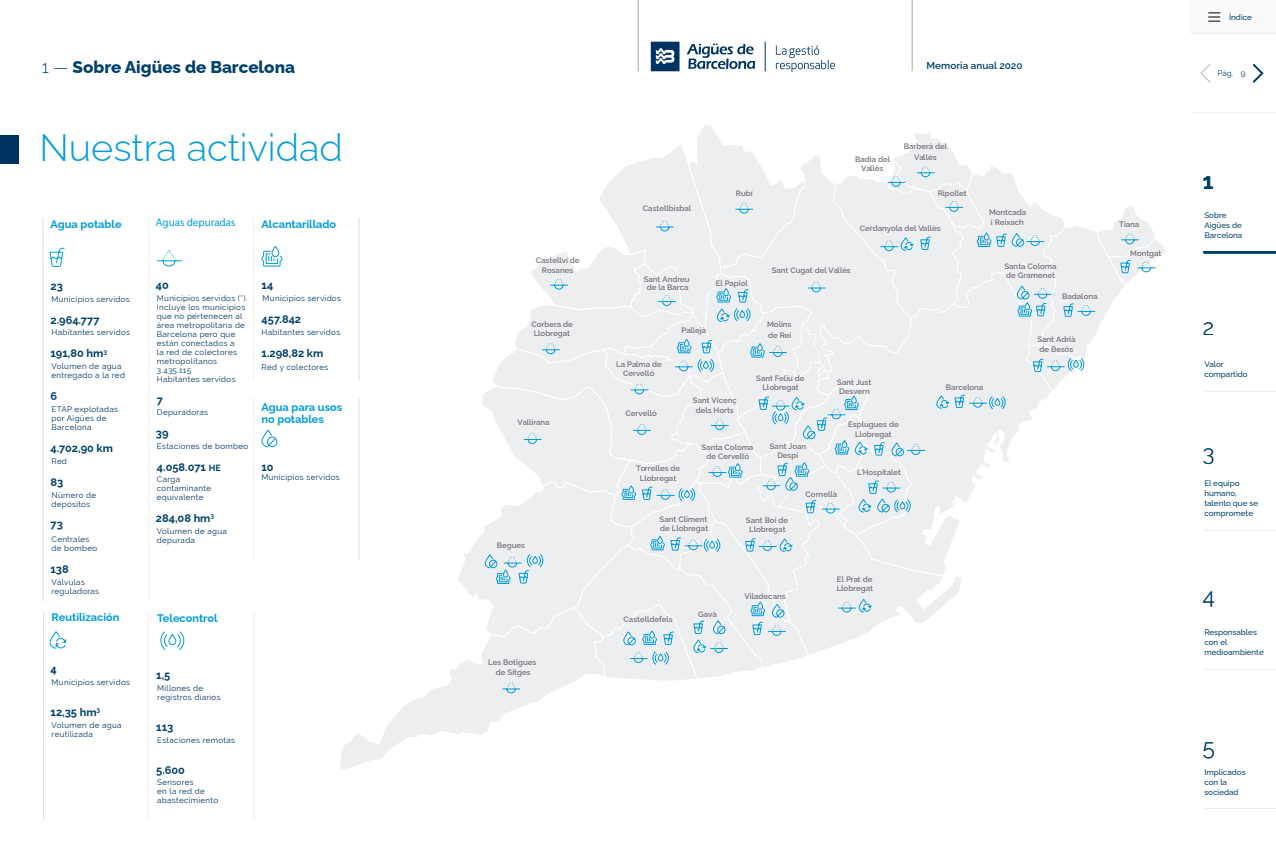
<style>
.page{position:relative;width:1276px;height:842px;background:#fff}
.page>*{position:absolute;margin:0;border:0;box-sizing:border-box;transform-origin:0 0}
.t1{font:300 38px "Raleway";color:#009cde}
.t2{font:300 22px "Raleway";color:#00416b}
.t3{font:800 17px "Raleway";color:#00416b}
.t4{font:700 11px "Raleway";color:#00416b}
.t5{font:700 11px/12px "Raleway";color:#009cde}
.t6{font:11px "Myriad Pro";color:#009cde}
.t7{font:700 11px "Raleway";color:#003362}
.t8{font:600 10px "Raleway";color:#00416b}
.t9{font:8px/9px "Raleway";letter-spacing:.04em;color:#003362}
.t10{font:500 8px/10px "Raleway";color:#00416b}
.t11{font:8px "Raleway";color:#00416b}
.t12{font:600 7.9px/9.3px "Raleway";color:#737277;text-align:center}
.s1{font-weight:300}
.s2{font-size:9px}
</style>
<div class="page">
<div style="left:0;top:135px;width:19px;height:28px;background:#003362"></div>
<hr style="left:1191px;top:112px;width:85px;height:1px;background:#edeef0">
<div style="left:1191px;top:0;width:85px;height:33px;background:#f9f9fa"></div>
<svg style="left:1208px;top:12px;width:12px;height:10px"></svg>
<hr style="left:1191px;top:33px;width:85px;height:1px;background:#edeef0">
<svg style="left:1252px;top:63px;width:12px;height:20px"></svg>
<svg style="left:1200px;top:64px;width:11px;height:19px"></svg>
<hr style="left:1203px;top:391px;width:73px;height:1px;background:#edeef0">
<hr style="left:1203px;top:530px;width:73px;height:1px;background:#edeef0">
<hr style="left:1203px;top:669px;width:73px;height:1px;background:#edeef0">
<hr style="left:1204px;top:808px;width:72px;height:1px;background:#edeef0">
<hr style="left:1203px;top:251px;width:73px;height:2px;background:#00416b">
<svg style="left:340px;top:125px;width:374px;height:645px"></svg>
<svg style="left:456px;top:131px;width:710px;height:563px"></svg>
<hr style="left:148px;top:218px;width:1px;height:383px;background:#edeef0">
<hr style="left:359px;top:218px;width:1px;height:162px;background:#edeef0">
<hr style="left:359px;top:398px;width:1px;height:161px;background:#edeef0">
<hr style="left:43px;top:218px;width:1px;height:383px;background:#edeef0">
<hr style="left:253px;top:218px;width:1px;height:162px;background:#edeef0">
<hr style="left:253px;top:398px;width:1px;height:161px;background:#edeef0">
<hr style="left:43px;top:612px;width:1px;height:207px;background:#edeef0">
<hr style="left:148px;top:612px;width:1px;height:207px;background:#edeef0">
<hr style="left:254px;top:612px;width:1px;height:207px;background:#edeef0">
<svg style="left:49px;top:247px;width:16px;height:20px"></svg>
<svg style="left:261px;top:430px;width:17px;height:17px"></svg>
<svg style="left:261px;top:251px;width:21px;height:16px"></svg>
<div style="left:271px;top:246px;width:8px;height:11px;border:1px solid #009cde;border-radius:4px"></div>
<svg style="left:49px;top:632px;width:17px;height:17px"></svg>
<div style="left:168px;top:634px;width:8px;height:11px;border:1px solid #009cde;border-radius:4px"></div>
<svg style="left:176px;top:631px;width:9px;height:19px"></svg>
<svg style="left:160px;top:631px;width:8px;height:19px"></svg>
<svg style="left:157px;top:250px;width:24px;height:17px"></svg>
<hr style="left:638px;top:0;width:1px;height:71px;background:#a7a8aa">
<hr style="left:912px;top:0;width:1px;height:71px;background:#a7a8aa">
<svg style="left:651px;top:42px;width:28px;height:29px"></svg>
<svg style="left:686px;top:44px;width:69px;height:25px"></svg>
<svg style="left:765px;top:42px;width:1px;height:29px"></svg>
<svg style="left:776px;top:45px;width:59px;height:27px"></svg>
<p class="t10" style="left:1229px;top:11px;width:24px">Índice</p>
<h3 class="t3" style="left:42px;top:54px;width:255px"><span class="s1">1 —</span> Sobre Aigües de Barcelona</h3>
<p class="t8" style="left:926px;top:57px;width:97px">Memoria anual 2020</p>
<p class="t11" style="left:1217px;top:69px;width:30px">Pág. 9</p>
<h1 class="t1" style="left:39px;top:117px;width:305px">Nuestra actividad</h1>
<p class="t12" style="left:904px;top:141px;width:45px">Barberà del</p>
<p class="t12" style="left:855px;top:154px;width:36px">Badia del</p>
<p class="t12" style="left:914px;top:151px;width:24px">Vallès</p>
<p class="t12" style="left:861px;top:163px;width:24px">Vallès</p>
<p class="t12" style="left:736px;top:188px;width:18px">Rubí</p>
<p class="t12" style="left:937px;top:188px;width:30px">Ripollet</p>
<h2 class="t2" style="left:1203px;top:164px;width:10px">1</h2>
<h3 class="t5" style="left:50px;top:217px;width:73px">Agua potable</h3>
<h3 class="t4" style="left:50px;top:277px;width:14px">23</h3>
<p class="t9" style="left:51px;top:294px;width:80px">Municipios servidos</p>
<h3 class="t4" style="left:50px;top:311px;width:51px">2.964.777</h3>
<p class="t9" style="left:51px;top:328px;width:80px">Habitantes servidos</p>
<h3 class="t4" style="left:50px;top:345px;width:58px">191,80 hm<sup>3</sup></h3>
<p class="t9" style="left:51px;top:362px;width:75px">Volumen de agua entregado a la red</p>
<h3 class="t4" style="left:50px;top:387px;width:8px">6</h3>
<p class="t9" style="left:51px;top:405px;width:68px">ETAP explotadas por Aigües de<br>Barcelona</p>
<h3 class="t4" style="left:50px;top:439px;width:64px">4.702,90 km</h3>
<p class="t9" style="left:51px;top:456px;width:17px">Red</p>
<h3 class="t4" style="left:50px;top:473px;width:14px">83</h3>
<p class="t9" style="left:51px;top:490px;width:46px">Número de depósitos</p>
<h3 class="t4" style="left:50px;top:515px;width:14px">73</h3>
<p class="t9" style="left:51px;top:535px;width:47px">Centrales de bombeo</p>
<h3 class="t4" style="left:50px;top:561px;width:20px">138</h3>
<p class="t9" style="left:51px;top:578px;width:49px">Válvulas reguladoras</p>
<h3 class="t6" style="left:156px;top:216px;width:81px">Aguas depuradas</h3>
<h3 class="t5" style="left:262px;top:217px;width:76px">Alcantarillado</h3>
<h3 class="t4" style="left:156px;top:277px;width:15px">40</h3>
<p class="t9" style="left:157px;top:294px;width:92px">Municipios servidos (*).<br>Incluye los municipios que no pertenecen al área metropolitana de<br>Barcelona pero que están conectados a<br>la red de colectores metropolitanos<br>3.435.115<br>Habitantes servidos</p>
<h3 class="t4" style="left:157px;top:392px;width:8px">7</h3>
<p class="t9" style="left:157px;top:408px;width:53px">Depuradoras</p>
<h3 class="t4" style="left:156px;top:425px;width:14px">39</h3>
<p class="t9" style="left:157px;top:442px;width:93px">Estaciones de bombeo</p>
<h3 class="t4" style="left:157px;top:458px;width:65px">4.058.071 <span class="s2">HE</span></h3>
<p class="t9" style="left:157px;top:475px;width:56px">Carga contaminante equivalente</p>
<h3 class="t4" style="left:156px;top:509px;width:60px">284,08 hm<sup>3</sup></h3>
<p class="t9" style="left:157px;top:527px;width:71px">Volumen de agua depurada</p>
<h3 class="t4" style="left:262px;top:277px;width:13px">14</h3>
<p class="t9" style="left:263px;top:294px;width:80px">Municipios servidos</p>
<h3 class="t4" style="left:262px;top:310px;width:41px">457.842</h3>
<p class="t9" style="left:262px;top:328px;width:80px">Habitantes servidos</p>
<h3 class="t4" style="left:262px;top:344px;width:63px">1.298,82 km</h3>
<p class="t9" style="left:262px;top:362px;width:68px">Red y colectores</p>
<h3 class="t5" style="left:261px;top:399px;width:82px">Agua para usos no potables</h3>
<h3 class="t4" style="left:261px;top:458px;width:14px">10</h3>
<p class="t9" style="left:261px;top:473px;width:80px">Municipios servidos</p>
<p class="t12" style="left:536px;top:255px;width:45px">Castellví de<br>Rosanes</p>
<p class="t12" style="left:531px;top:318px;width:43px;text-align:left">Corbera de<br>Llobregat</p>
<p class="t12" style="left:517px;top:417px;width:33px">Vallirana</p>
<p class="t12" style="left:497px;top:540px;width:30px">Begues</p>
<p class="t12" style="left:643px;top:203px;width:50px">Castellbisbal</p>
<p class="t12" style="left:643px;top:274px;width:48px;line-height:8px">Sant Andreu de la Barca</p>
<p class="t12" style="left:716px;top:277px;width:34px">El Papiol</p>
<p class="t12" style="left:859px;top:223px;width:82px">Cerdanyola del Vallès</p>
<p class="t12" style="left:771px;top:264px;width:81px">Sant Cugat del Vallès</p>
<p class="t12" style="left:989px;top:207px;width:39px;text-align:left">Montcada i Reixach</p>
<p class="t12" style="left:1004px;top:261px;width:53px;text-align:left">Santa Coloma de Gramenet</p>
<p class="t12" style="left:1062px;top:290px;width:37px">Badalona</p>
<p class="t12" style="left:616px;top:358px;width:47px">La Palma de<br>Cervelló</p>
<p class="t12" style="left:625px;top:408px;width:33px">Cervelló</p>
<p class="t12" style="left:681px;top:325px;width:26px">Pallejà</p>
<p class="t12" style="left:693px;top:395px;width:45px">Sant Vicenç dels Horts</p>
<p class="t12" style="left:767px;top:318px;width:26px;line-height:10.9px;text-align:left">Molins de Rei</p>
<p class="t12" style="left:756px;top:373px;width:50px">Sant Feliu de<br>Llobregat</p>
<p class="t12" style="left:837px;top:376px;width:36px;text-align:left">Sant Just<br>Desvern</p>
<p class="t12" style="left:848px;top:419px;width:52px">Esplugues de<br>Llobregat</p>
<p class="t12" style="left:946px;top:382px;width:39px">Barcelona</p>
<p class="t12" style="left:1037px;top:334px;width:40px;text-align:left">Sant Adrià de Besòs</p>
<p class="t12" style="left:636px;top:463px;width:46px">Torrelles de<br>Llobregat</p>
<p class="t12" style="left:701px;top:442px;width:53px">Santa Coloma de Cervelló</p>
<p class="t12" style="left:770px;top:441px;width:38px;line-height:9px">Sant Joan<br>Despí</p>
<p class="t12" style="left:805px;top:489px;width:33px">Cornellà</p>
<p class="t12" style="left:659px;top:514px;width:50px;text-align:left">Sant Climent de Llobregat</p>
<p class="t12" style="left:746px;top:515px;width:44px">Sant Boi de<br>Llobregat</p>
<p class="t12" style="left:857px;top:466px;width:45px">L’Hospitalet</p>
<p class="t12" style="left:744px;top:590px;width:42px">Viladecans</p>
<p class="t12" style="left:836px;top:573px;width:38px;text-align:left">El Prat de<br>Llobregat</p>
<p class="t12" style="left:1119px;top:219px;width:22px">Tiana</p>
<p class="t12" style="left:1130px;top:248px;width:33px">Montgat</p>
<p class="t10" style="left:1204px;top:209px;width:39px">Sobre<br>Aigües de<br>Barcelona</p>
<h2 class="t2" style="left:1203px;top:310px;width:13px">2</h2>
<p class="t10" style="left:1204px;top:358px;width:45px">Valor compartido</p>
<h2 class="t2" style="left:1203px;top:436px;width:13px">3</h2>
<p class="t10" style="left:1204px;top:477px;width:55px">El equipo humano, talento que se compromete</p>
<h2 class="t2" style="left:1203px;top:578px;width:13px">4</h2>
<h3 class="t5" style="left:52px;top:610px;width:69px">Reutilización</h3>
<h3 class="t5" style="left:157px;top:611px;width:62px">Telecontrol</h3>
<p class="t12" style="left:623px;top:613px;width:51px">Castelldefels</p>
<p class="t12" style="left:698px;top:608px;width:20px">Gavà</p>
<p class="t10" style="left:1204px;top:626px;width:61px">Responsables con el medioambiente</p>
<h3 class="t7" style="left:51px;top:660px;width:8px">4</h3>
<p class="t9" style="left:52px;top:677px;width:80px">Municipios servidos</p>
<h3 class="t4" style="left:51px;top:703px;width:51px">12,35 hm<sup>3</sup></h3>
<p class="t9" style="left:52px;top:720px;width:71px">Volumen de agua reutilizada</p>
<h3 class="t4" style="left:156px;top:666px;width:16px">1,5</h3>
<p class="t9" style="left:157px;top:683px;width:65px">Millones de registros diarios</p>
<h3 class="t4" style="left:156px;top:718px;width:19px">113</h3>
<p class="t9" style="left:157px;top:735px;width:79px">Estaciones remotas</p>
<h3 class="t4" style="left:156px;top:761px;width:30px">5.600</h3>
<p class="t9" style="left:157px;top:778px;width:62px">Sensores<br>en la red de abastecimiento</p>
<p class="t12" style="left:488px;top:657px;width:50px">Les Botigues de Sitges</p>
<h2 class="t2" style="left:1203px;top:730px;width:13px">5</h2>
<p class="t10" style="left:1204px;top:766px;width:43px">Implicados con la sociedad</p>
</div>
